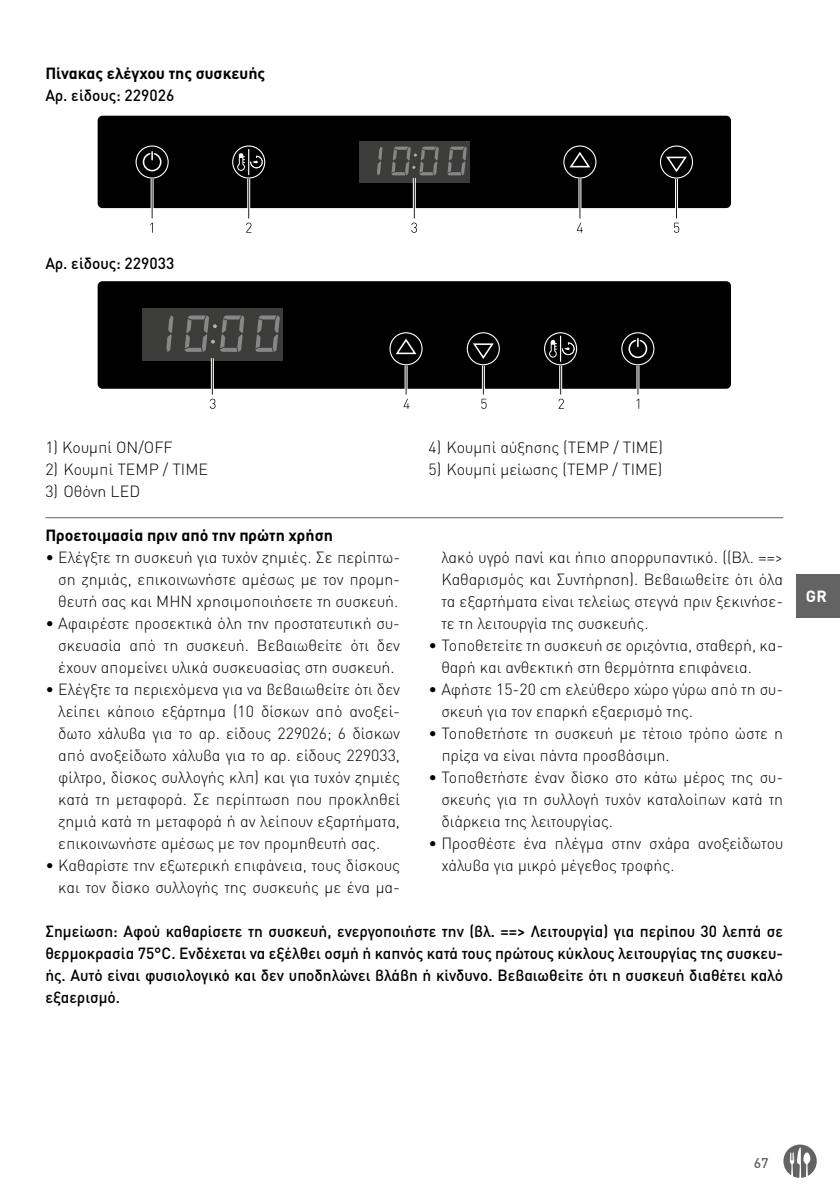
<style>
.page{position:relative;width:840px;height:1191px;background:#fff}
.page>*{position:absolute;margin:0;border:0;box-sizing:border-box;transform-origin:0 0}
.t1{font:300 16px/22px "DIN Pro";color:#000;text-align:justify}
.t2{font:500 16px/22px "DIN Pro";color:#000;text-align:justify}
.t3{font:700 16px "DIN Pro";color:#000}
.t4{font:700 16px "DIN Pro";color:#fff}
.t5{font:500 14px "DIN Pro";color:#646363}
</style>
<div class="page">
<div style="left:796px;top:574px;width:43px;height:43px;background:#646363"></div>
<svg style="left:783px;top:1144px;width:33px;height:33px"></svg>
<div style="left:98px;top:116px;width:632px;height:92px;background:#000;border-radius:5px"></div>
<svg style="left:135px;top:145px;width:33px;height:34px"></svg>
<svg style="left:563px;top:145px;width:33px;height:34px"></svg>
<svg style="left:660px;top:145px;width:32px;height:34px"></svg>
<svg style="left:232px;top:145px;width:33px;height:34px"></svg>
<div style="left:359px;top:141px;width:110px;height:42px;background:#3c3c3b"></div>
<svg style="left:447px;top:147px;width:19px;height:28px"></svg>
<svg style="left:377px;top:147px;width:5px;height:28px"></svg>
<svg style="left:391px;top:147px;width:47px;height:28px"></svg>
<svg style="left:150px;top:223px;width:3px;height:10px"></svg>
<hr style="left:150px;top:179px;width:3px;height:39px;background:#fff">
<hr style="left:151px;top:179px;width:1px;height:39px;background:#26231e">
<svg style="left:246px;top:223px;width:5px;height:10px"></svg>
<hr style="left:247px;top:179px;width:3px;height:39px;background:#fff">
<hr style="left:248px;top:179px;width:1px;height:39px;background:#26231e">
<svg style="left:411px;top:223px;width:6px;height:10px"></svg>
<hr style="left:412px;top:178px;width:3px;height:40px;background:#fff">
<hr style="left:413px;top:178px;width:1px;height:40px;background:#26231e">
<svg style="left:576px;top:223px;width:6px;height:10px"></svg>
<hr style="left:578px;top:179px;width:3px;height:39px;background:#fff">
<hr style="left:579px;top:179px;width:1px;height:39px;background:#26231e">
<svg style="left:674px;top:223px;width:4px;height:10px"></svg>
<hr style="left:674px;top:179px;width:3px;height:39px;background:#fff">
<hr style="left:675px;top:179px;width:1px;height:39px;background:#26231e">
<div style="left:98px;top:281px;width:632px;height:108px;background:#000;border-radius:5px"></div>
<div style="left:142px;top:309px;width:141px;height:52px;background:#3c3c3b"></div>
<svg style="left:255px;top:315px;width:24px;height:37px"></svg>
<svg style="left:166px;top:315px;width:7px;height:37px"></svg>
<svg style="left:184px;top:315px;width:60px;height:37px"></svg>
<svg style="left:210px;top:399px;width:5px;height:10px"></svg>
<hr style="left:211px;top:358px;width:3px;height:36px;background:#fff">
<hr style="left:212px;top:358px;width:1px;height:36px;background:#26231e">
<svg style="left:466px;top:332px;width:33px;height:77px"></svg>
<svg style="left:389px;top:332px;width:33px;height:77px"></svg>
<svg style="left:543px;top:332px;width:34px;height:77px"></svg>
<svg style="left:621px;top:332px;width:33px;height:77px"></svg>
<hr style="left:45px;top:517px;width:737px;height:1px;background:#646363">
<p class="t3" style="left:45px;top:60px;width:221px">Πίνακας ελέγχου της συσκευής</p>
<p class="t2" style="left:45px;top:82px;width:130px">Αρ. είδους: 229026</p>
<p class="t2" style="left:45px;top:250px;width:130px">Αρ. είδους: 229033</p>
<p class="t1" style="left:45px;top:435px;width:129px">1) Κουμπί ON/OFF</p>
<p class="t1" style="left:45px;top:457px;width:164px">2) Κουμπί TEMP / TIME</p>
<p class="t1" style="left:45px;top:479px;width:96px">3) Οθόνη LED</p>
<p class="t3" style="left:45px;top:522px;width:289px">Προετοιμασία πριν από την πρώτη χρήση</p>
<p class="t1" style="left:58px;top:545px;width:343px;text-indent:-13px">• Ελέγξτε τη συσκευή για τυχόν ζημιές. Σε περίπτω&shy;ση ζημιάς, επικοινωνήστε αμέσως με τον προμη&shy;θευτή σας και ΜΗΝ χρησιμοποιήσετε τη συσκευή.</p>
<p class="t1" style="left:58px;top:611px;width:343px;text-indent:-13px">• Αφαιρέστε προσεκτικά όλη την προστατευτική συ&shy;σκευασία από τη συσκευή. Βεβαιωθείτε ότι δεν έχουν απομείνει υλικά συσκευασίας στη συσκευή.</p>
<p class="t1" style="left:58px;top:677px;width:343px;text-indent:-13px">• Ελέγξτε τα περιεχόμενα για να βεβαιωθείτε ότι δεν λείπει κάποιο εξάρτημα (10 δίσκων από ανοξεί&shy;δωτο χάλυβα για το αρ. είδους 229026; 6 δίσκων από ανοξείδωτο χάλυβα για το αρ. είδους 229033, φίλτρο, δίσκος συλλογής κλπ) και για τυχόν ζημιές κατά τη μεταφορά. Σε περίπτωση που προκληθεί ζημιά κατά τη μεταφορά ή αν λείπουν εξαρτήματα, επικοινωνήστε αμέσως με τον προμηθευτή σας.</p>
<p class="t1" style="left:45px;top:853px;width:356px;text-align:right">• Καθαρίστε την εξωτερική επιφάνεια, τους δίσκους και τον δίσκο συλλογής της συσκευής με ένα μα-</p>
<p class="t1" style="left:428px;top:435px;width:236px">4) Κουμπί αύξησης (TEMP / TIME)</p>
<p class="t1" style="left:428px;top:457px;width:235px">5) Κουμπί μείωσης (TEMP / TIME)</p>
<p class="t1" style="left:441px;top:545px;width:343px">λακό υγρό πανί και ήπιο απορρυπαντικό. ((Βλ. ==&gt; Καθαρισμός και Συντήρηση). Βεβαιωθείτε ότι όλα τα εξαρτήματα είναι τελείως στεγνά πριν ξεκινήσε&shy;τε τη λειτουργία της συσκευής.</p>
<p class="t1" style="left:441px;top:633px;width:343px;text-indent:-13px">• Τοποθετείτε τη συσκευή σε οριζόντια, σταθερή, κα&shy;θαρή και ανθεκτική στη θερμότητα επιφάνεια.</p>
<p class="t1" style="left:441px;top:677px;width:343px;text-indent:-13px">• Αφήστε 15-20 cm ελεύθερο χώρο γύρω από τη συ&shy;σκευή για τον επαρκή εξαερισμό της.</p>
<p class="t1" style="left:441px;top:721px;width:343px;text-indent:-13px">• Τοποθετήστε τη συσκευή με τέτοιο τρόπο ώστε η πρίζα να είναι πάντα προσβάσιμη.</p>
<p class="t1" style="left:441px;top:765px;width:343px;text-indent:-13px">• Τοποθετήστε έναν δίσκο στο κάτω μέρος της συ&shy;σκευής για τη συλλογή τυχόν καταλοίπων κατά τη διάρκεια της λειτουργίας.</p>
<p class="t1" style="left:441px;top:831px;width:343px;text-indent:-13px">• Προσθέστε ένα πλέγμα στην σχάρα ανοξείδωτου χάλυβα για μικρό μέγεθος τροφής.</p>
<p class="t2" style="left:45px;top:918px;width:739px">Σημείωση: Αφού καθαρίσετε τη συσκευή, ενεργοποιήστε την (βλ. ==&gt; Λειτουργία) για περίπου 30 λεπτά σε θερμοκρασία 75°C. Ενδέχεται να εξέλθει οσμή ή καπνός κατά τους πρώτους κύκλους λειτουργίας της συσκευ&shy;ής. Αυτό είναι φυσιολογικό και δεν υποδηλώνει βλάβη ή κίνδυνο. Βεβαιωθείτε ότι η συσκευή διαθέτει καλό εξαερισμό.</p>
<p class="t4" style="left:805px;top:583px;width:22px">GR</p>
<p class="t5" style="left:753px;top:1151px;width:16px">67</p>
</div>
